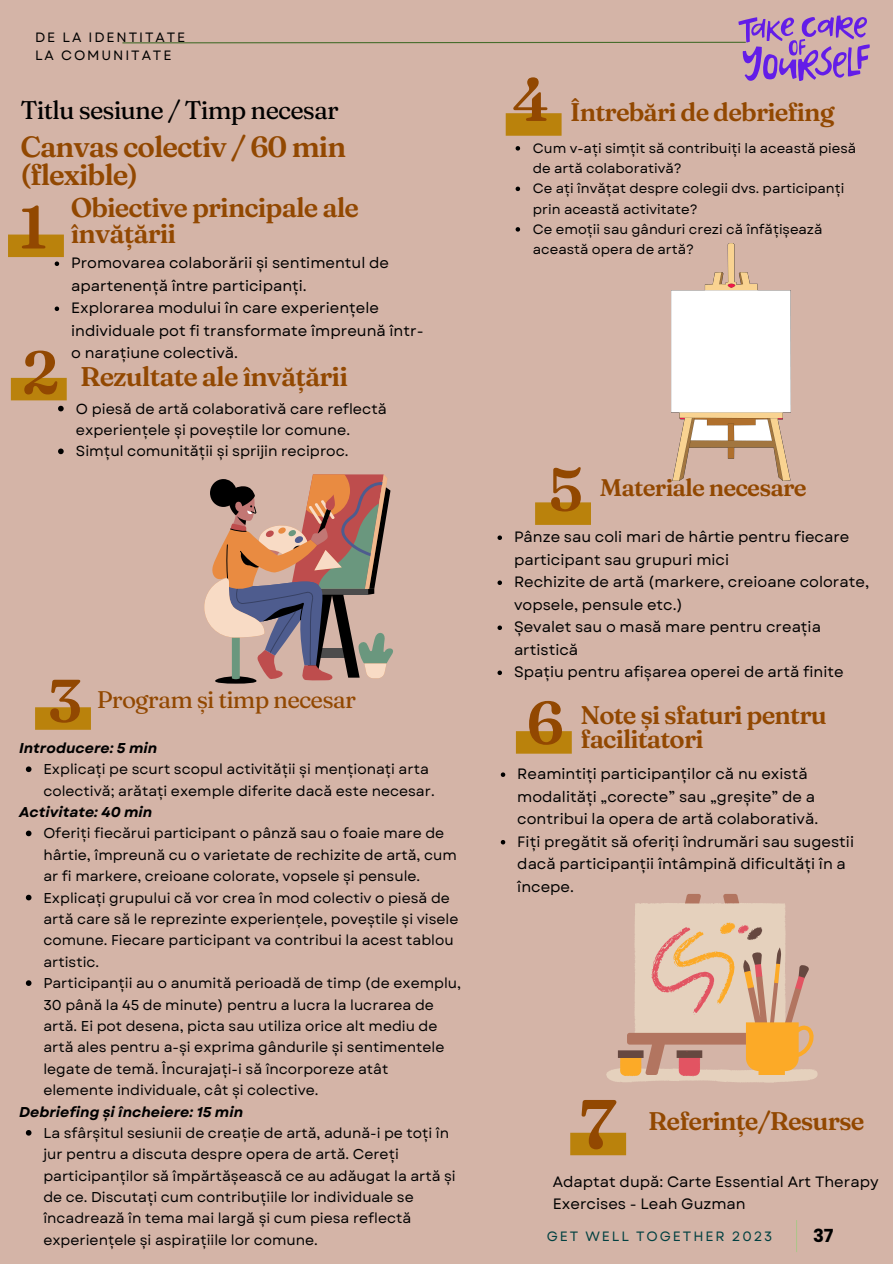
<style>
.page{position:relative;width:893px;height:1264px;background:#fff}
.page>*{position:absolute;margin:0;border:0;box-sizing:border-box;transform-origin:0 0}
.t1{font:600 69px "Fraunces 9 pt";color:#924801}
.t2{font:600 60px "Fraunces 9 pt";color:#924801}
.t3{font:600 29.25px/28.2px "Fraunces 9 pt";letter-spacing:-.035em;color:#924801}
.t4{font:600 27px/25.8px "Fraunces 9 pt";letter-spacing:-.035em;color:#924801}
.t5{font:600 25.5px/23.7px "Fraunces 9 pt";letter-spacing:-.035em;color:#924801}
.t6{font:25.5px "Fraunces 9 pt";letter-spacing:-.035em;color:#000}
.t7{font:24px "Fraunces 9 pt";letter-spacing:-.035em;color:#924801}
.t8{font:600 24px "Fraunces 9 pt";letter-spacing:-.035em;color:#924801}
.t9{font:700 18px "Poppins";color:#000}
.t10{font:15px/22.5px "Garet";color:#000}
.t11{font:14.55px/21.3px "Garet";color:#000}
.t12{font:14.25px/21.3px "Garet";color:#000}
.t13{font:italic 700 14.25px "Garet";color:#000}
.t14{font:13.5px/20.2px "Garet";color:#000}
.t15{font:13.5px/18px "Garet";letter-spacing:.14em;color:#000}
.t16{font:13.5px "Garet";letter-spacing:.14em;color:#004040}
</style>
<div class="page">
<div style="left:0;top:0;width:892px;height:1263px;background:#d4b4a7"></div>
<hr style="left:796px;top:1219px;width:1px;height:32px;background:#afc48b">
<div style="left:8px;top:234px;width:56px;height:23px;background:#ba820c"></div>
<div style="left:11px;top:378px;width:56px;height:22px;background:#ba820c"></div>
<div style="left:35px;top:707px;width:56px;height:22px;background:#ba820c"></div>
<div style="left:505px;top:113px;width:56px;height:23px;background:#ba820c"></div>
<div style="left:535px;top:502px;width:56px;height:23px;background:#ba820c"></div>
<div style="left:516px;top:731px;width:55px;height:22px;background:#ba820c"></div>
<div style="left:570px;top:1132px;width:56px;height:23px;background:#ba820c"></div>
<svg style="left:122px;top:16px;width:747px;height:65px"></svg>
<svg style="left:204px;top:474px;width:189px;height:209px"></svg>
<img style="left:671px;top:244px;width:119px;height:236px">
<svg style="left:606px;top:894px;width:211px;height:188px"></svg>
<svg style="left:55px;top:261px;width:4px;height:5px"></svg>
<svg style="left:55px;top:306px;width:4px;height:5px"></svg>
<svg style="left:58px;top:406px;width:6px;height:5px"></svg>
<svg style="left:58px;top:448px;width:6px;height:6px"></svg>
<svg style="left:26px;top:766px;width:5px;height:6px"></svg>
<svg style="left:26px;top:830px;width:5px;height:6px"></svg>
<svg style="left:26px;top:894px;width:5px;height:6px"></svg>
<svg style="left:26px;top:980px;width:5px;height:5px"></svg>
<svg style="left:26px;top:1130px;width:5px;height:5px"></svg>
<svg style="left:515px;top:146px;width:5px;height:5px"></svg>
<svg style="left:515px;top:187px;width:5px;height:4px"></svg>
<svg style="left:515px;top:227px;width:5px;height:5px"></svg>
<svg style="left:497px;top:535px;width:5px;height:5px"></svg>
<svg style="left:497px;top:580px;width:5px;height:5px"></svg>
<svg style="left:497px;top:625px;width:5px;height:5px"></svg>
<svg style="left:497px;top:670px;width:5px;height:5px"></svg>
<svg style="left:500px;top:772px;width:5px;height:5px"></svg>
<svg style="left:500px;top:840px;width:5px;height:4px"></svg>
<p class="t15" style="left:35px;top:28px;width:152px">DE LA IDENTITATE<br>LA COMUNITATE</p>
<p class="t6" style="left:20px;top:94px;width:319px">Titlu sesiune / Timp necesar</p>
<p class="t3" style="left:20px;top:132px;width:327px">Canvas colectiv / 60 min (flexible)</p>
<p class="t2" style="left:19px;top:190px;width:30px">1</p>
<p class="t4" style="left:71px;top:194px;width:289px">Obiective principale ale învățării</p>
<p class="t10" style="left:71px;top:252px;width:319px">Promovarea colaborării și sentimentul de apartenență între participanți.</p>
<p class="t10" style="left:71px;top:297px;width:354px">Explorarea modului în care experiențele individuale pot fi transformate împreună într&shy;o narațiune colectivă.</p>
<p class="t4" style="left:80px;top:363px;width:269px">Rezultate ale învățării</p>
<p class="t11" style="left:76px;top:398px;width:312px">O piesă de artă colaborativă care reflectă experiențele și poveștile lor comune.</p>
<p class="t11" style="left:76px;top:441px;width:274px">Simțul comunității și sprijin reciproc.</p>
<p class="t2" style="left:22px;top:335px;width:39px">2</p>
<p class="t2" style="left:48px;top:663px;width:35px">3</p>
<p class="t7" style="left:97px;top:684px;width:261px">Program și timp necesar</p>
<p class="t13" style="left:19px;top:737px;width:140px">Introducere: 5 min</p>
<p class="t12" style="left:43px;top:758px;width:393px">Explicați pe scurt scopul activității și menționați arta colectivă; arătați exemple diferite dacă este necesar.</p>
<p class="t13" style="left:19px;top:801px;width:135px">Activitate: 40 min</p>
<p class="t12" style="left:43px;top:823px;width:415px">Oferiți fiecărui participant o pânză sau o foaie mare de hârtie, împreună cu o varietate de rechizite de artă, cum ar fi markere, creioane colorate, vopsele și pensule.</p>
<p class="t12" style="left:43px;top:887px;width:416px">Explicați grupului că vor crea în mod colectiv o piesă de artă care să le reprezinte experiențele, poveștile și visele comune. Fiecare participant va contribui la acest tablou artistic.</p>
<p class="t12" style="left:43px;top:972px;width:419px">Participanții au o anumită perioadă de timp (de exemplu, 30 până la 45 de minute) pentru a lucra la lucrarea de artă. Ei pot desena, picta sau utiliza orice alt mediu de artă ales pentru a-și exprima gândurile și sentimentele legate de temă. Încurajați-i să încorporeze atât elemente individuale, cât și colective.</p>
<p class="t13" style="left:19px;top:1101px;width:225px">Debriefing și încheiere: 15 min</p>
<p class="t12" style="left:43px;top:1122px;width:414px">La sfârșitul sesiunii de creație de artă, adună-i pe toți în jur pentru a discuta despre opera de artă. Cereți participanților să împărtășească ce au adăugat la artă și de ce. Discutați cum contribuțiile lor individuale se încadrează în tema mai largă și cum piesa reflectă experiențele și aspirațiile lor comune.</p>
<p class="t2" style="left:512px;top:62px;width:39px">4</p>
<p class="t5" style="left:570px;top:99px;width:266px">Întrebări de debriefing</p>
<p class="t14" style="left:533px;top:138px;width:325px">Cum v-ați simțit să contribuiți la această piesă de artă colaborativă?</p>
<p class="t14" style="left:533px;top:178px;width:313px">Ce ați învățat despre colegii dvs. participanți prin această activitate?</p>
<p class="t14" style="left:533px;top:219px;width:291px">Ce emoții sau gânduri crezi că înfățișează această opera de artă?</p>
<p class="t2" style="left:548px;top:452px;width:37px">5</p>
<p class="t8" style="left:600px;top:473px;width:208px">Materiale necesare</p>
<p class="t10" style="left:514px;top:526px;width:337px">Pânze sau coli mari de hârtie pentru fiecare participant sau grupuri mici</p>
<p class="t10" style="left:514px;top:571px;width:356px">Rechizite de artă (markere, creioane colorate, vopsele, pensule etc.)</p>
<p class="t10" style="left:514px;top:616px;width:308px">Șevalet sau o masă mare pentru creația artistică</p>
<p class="t10" style="left:514px;top:661px;width:331px">Spațiu pentru afișarea operei de artă finite</p>
<p class="t2" style="left:526px;top:685px;width:39px">6</p>
<p class="t10" style="left:517px;top:762px;width:302px">Reamintiți participanților că nu există modalități „corecte” sau „greșite” de a contribui la opera de artă colaborativă.</p>
<p class="t10" style="left:517px;top:830px;width:338px">Fiți pregătit să oferiți îndrumări sau sugestii dacă participanții întâmpină dificultăți în a începe.</p>
<p class="t5" style="left:580px;top:703px;width:248px">Note și sfaturi pentru facilitatori</p>
<p class="t1" style="left:579px;top:1080px;width:38px">7</p>
<p class="t5" style="left:648px;top:1108px;width:218px">Referințe/Resurse</p>
<p class="t10" style="left:553px;top:1169px;width:327px">Adaptat după: Carte Essential Art Therapy<br>Exercises - Leah Guzman</p>
<p class="t16" style="left:546px;top:1226px;width:227px">GET WELL TOGETHER 2023</p>
<p class="t9" style="left:813px;top:1222px;width:22px">37</p>
</div>
